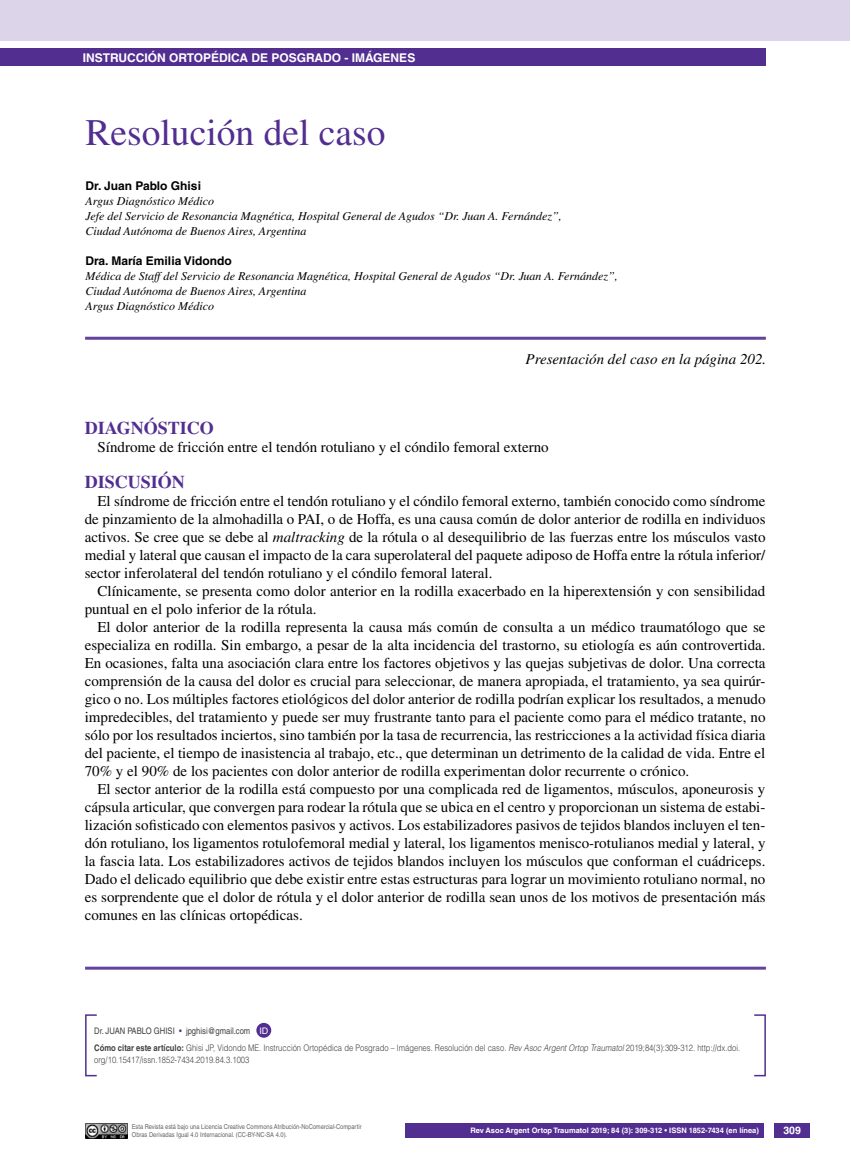
<style>
.page{position:relative;width:851px;height:1170px;background:#fff}
.page>*{position:absolute;margin:0;border:0;box-sizing:border-box;transform-origin:0 0}
.t1{font:37.5px "Times LT Std";color:#522e91}
.t2{font:700 18px "Times LT Std";color:#522e91}
.t3{font:15px/18px "Times LT Std";color:#000;text-align:justify}
.t4{font:italic 15px "Times LT Std";color:#000}
.t5{font:italic 12px/15px "Times LT Std";color:#000}
.t6{font:700 12px "Helvetica LT Std";color:#fff}
.t7{font:700 12px "Helvetica LT Std";color:#000}
.t8{font:700 10.5px "Helvetica LT Std";color:#fff}
.t9{font:300 9px/16.2px "Helvetica LT Std";color:#414042;scale:.85 1}
.t10{font:9px "Helvetica LT Std";color:#fff}
.t11{font:700 7.5px "Helvetica LT Std";color:#fff}
.t12{font:6.75px/7.5px "Helvetica LT Std";color:#636466;scale:.85 1}
.s1{font-style:italic}
.s2{font-weight:400}
.s3{font-weight:700}
</style>
<div class="page">
<div style="left:774px;top:1123px;width:35px;height:14px;background:#522e91"></div>
<div style="left:0;top:49px;width:765px;height:17px;background:#522e91"></div>
<hr style="left:85px;top:966px;width:680px;height:3px;background:#63439c">
<img style="left:85px;top:1123px;width:42px;height:14px">
<div style="left:0;top:0;width:849px;height:41px;background:#dcd5e9"></div>
<div style="left:405px;top:1123px;width:359px;height:14px;background:#522e91"></div>
<div style="left:85px;top:1014px;width:12px;height:62px;border:2px solid #522e91"></div>
<div style="left:256px;top:1022px;width:15px;height:15px;background:#522e91;border-radius:50%"></div>
<hr style="left:85px;top:337px;width:680px;height:3px;background:#63439c">
<p class="t6" style="left:83px;top:50px;width:334px">INSTRUCCIÓN ORTOPÉDICA DE POSGRADO - IMÁGENES</p>
<h1 class="t1" style="left:85px;top:111px;width:301px">Resolución del caso</h1>
<p class="t7" style="left:85px;top:178px;width:117px">Dr. Juan Pablo Ghisi</p>
<p class="t5" style="left:85px;top:193px;width:477px">Argus Diagnóstico Médico<br>Jefe del Servicio de Resonancia Magnética, Hospital General de Agudos “Dr. Juan A. Fernández”,<br>Ciudad Autónoma de Buenos Aires, Argentina</p>
<p class="t7" style="left:85px;top:253px;width:148px">Dra. María Emilia Vidondo</p>
<p class="t5" style="left:85px;top:268px;width:534px">Médica de Staff del Servicio de Resonancia Magnética, Hospital General de Agudos “Dr. Juan A. Fernández”,<br>Ciudad Autónoma de Buenos Aires, Argentina<br>Argus Diagnóstico Médico</p>
<p class="t4" style="left:525px;top:350px;width:242px">Presentación del caso en la página 202.</p>
<p class="t2" style="left:85px;top:417px;width:131px">DIAGNÓSTICO</p>
<p class="t3" style="left:97px;top:437px;width:452px">Síndrome de fricción entre el tendón rotuliano y el cóndilo femoral externo</p>
<p class="t2" style="left:85px;top:471px;width:102px">DISCUSIÓN</p>
<p class="t3" style="left:85px;top:491px;width:682px;text-indent:13px">El síndrome de fricción entre el tendón rotuliano y el cóndilo femoral externo, también conocido como síndrome de pinzamiento de la almohadilla o PAI, o de Hoffa, es una causa común de dolor anterior de rodilla en individuos activos. Se cree que se debe al <span class="s1">maltracking</span> de la rótula o al desequilibrio de las fuerzas entre los músculos vasto medial y lateral que causan el impacto de la cara superolateral del paquete adiposo de Hoffa entre la rótula inferior/ sector inferolateral del tendón rotuliano y el cóndilo femoral lateral.</p>
<p class="t3" style="left:85px;top:581px;width:682px;text-indent:13px">Clínicamente, se presenta como dolor anterior en la rodilla exacerbado en la hiperextensión y con sensibilidad puntual en el polo inferior de la rótula.</p>
<p class="t3" style="left:85px;top:617px;width:682px;text-indent:13px">El dolor anterior de la rodilla representa la causa más común de consulta a un médico traumatólogo que se especializa en rodilla. Sin embargo, a pesar de la alta incidencia del trastorno, su etiología es aún controvertida.<br>En ocasiones, falta una asociación clara entre los factores objetivos y las quejas subjetivas de dolor. Una correcta comprensión de la causa del dolor es crucial para seleccionar, de manera apropiada, el tratamiento, ya sea quirúr&shy;gico o no. Los múltiples factores etiológicos del dolor anterior de rodilla podrían explicar los resultados, a menudo impredecibles, del tratamiento y puede ser muy frustrante tanto para el paciente como para el médico tratante, no sólo por los resultados inciertos, sino también por la tasa de recurrencia, las restricciones a la actividad física diaria del paciente, el tiempo de inasistencia al trabajo, etc., que determinan un detrimento de la calidad de vida. Entre el 70% y el 90% de los pacientes con dolor anterior de rodilla experimentan dolor recurrente o crónico.</p>
<p class="t3" style="left:85px;top:779px;width:682px;text-indent:13px">El sector anterior de la rodilla está compuesto por una complicada red de ligamentos, músculos, aponeurosis y cápsula articular, que convergen para rodear la rótula que se ubica en el centro y proporcionan un sistema de estabi&shy;lización sofisticado con elementos pasivos y activos. Los estabilizadores pasivos de tejidos blandos incluyen el ten&shy;dón rotuliano, los ligamentos rotulofemoral medial y lateral, los ligamentos menisco-rotulianos medial y lateral, y la fascia lata. Los estabilizadores activos de tejidos blandos incluyen los músculos que conforman el cuádriceps.<br>Dado el delicado equilibrio que debe existir entre estas estructuras para lograr un movimiento rotuliano normal, no es sorprendente que el dolor de rótula y el dolor anterior de rodilla sean unos de los motivos de presentación más comunes en las clínicas ortopédicas.</p>
<p class="t10" style="left:259px;top:1025px;width:10px">ID</p>
<p class="t9" style="left:94px;top:1022px;width:761px"><span class="s2">Dr. Juan Pablo<br></span><span class="s3">Cómo citar este artículo:</span> Ghisi JP, Vidondo ME. Instrucción Ortopédica de Posgrado – Imágenes. Resolución del caso. <span class="s1">Rev Asoc Argent Ortop Traumatol</span> 2019;84(3):309-312. http://dx.doi.</p>
<p class="t9" style="left:94px;top:1051px;width:184px">org/10.15417/issn.1852-7434.2019.84.3.1003</p>
<p class="t12" style="left:132px;top:1123px;width:272px">Esta Revista está bajo una Licencia Creative Commons Atribución-NoComercial-Compartir<br>Obras Derivadas Igual 4.0 Internacional. (CC-BY-NC-SA 4.0).</p>
<p class="t11" style="left:470px;top:1125px;width:290px">Rev Asoc Argent Ortop Traumatol 2019; 84 (3): 309-312 • ISSN 1852-7434 (en línea)</p>
<p class="t8" style="left:783px;top:1124px;width:19px">309</p>
</div>
